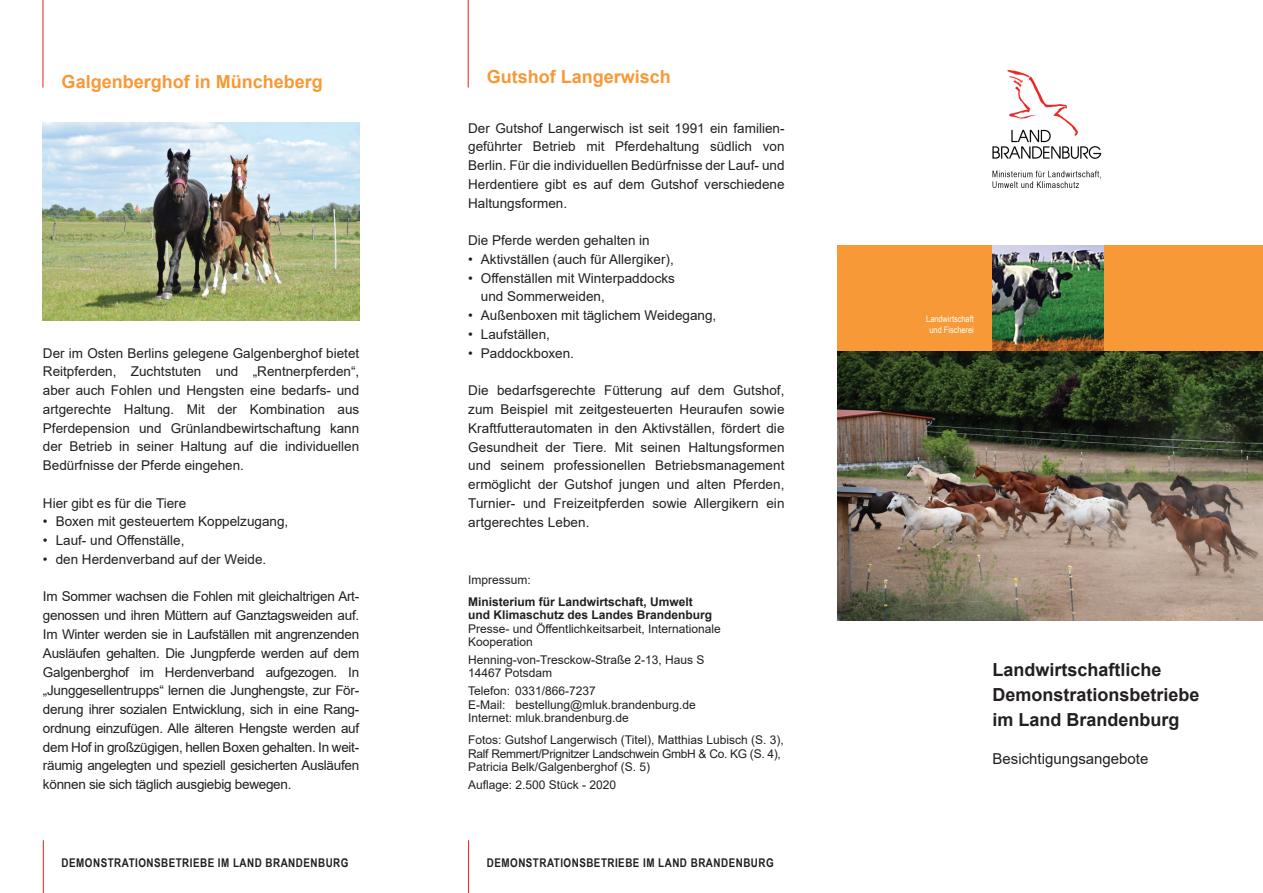
<style>
.page{position:relative;width:1263px;height:893px;background:#fff}
.page>*{position:absolute;margin:0;border:0;box-sizing:border-box;transform-origin:0 0}
.t1{font:700 18px/25.2px "Arial";color:#231f20}
.t2{font:700 18px "Arial";color:#f79937}
.t3{font:15px "Arial";color:#231f20}
.t4{font:13.5px/18.8px "Arial";color:#231f20;text-align:justify}
.t5{font:12px/13.5px "Arial";color:#231f20}
.t6{font:700 12px "Arial Narrow";letter-spacing:.04em;color:#231f20}
.t7{font:700 12px/13.5px "Arial";color:#231f20}
.t8{font:9px/10.8px "Arial Narrow";color:#fff;text-align:center}
</style>
<div class="page">
<img style="left:992px;top:70px;width:110px;height:118px">
<hr style="left:43px;top:840px;width:1px;height:53px;background:#ee1d23">
<hr style="left:43px;top:0;width:1px;height:88px;background:#ee1d23">
<hr style="left:468px;top:0;width:1px;height:88px;background:#ee1d23">
<hr style="left:468px;top:840px;width:1px;height:53px;background:#ee1d23">
<img style="left:838px;top:350px;width:425px;height:271px">
<div style="left:838px;top:245px;width:425px;height:105px;background:#f79937"></div>
<img style="left:992px;top:245px;width:112px;height:105px">
<img style="left:43px;top:122px;width:316px;height:198px">
<h1 class="t2" style="left:62px;top:69px;width:263px">Galgenberghof in Müncheberg</h1>
<p class="t4" style="left:43px;top:343px;width:318px">Der im Osten Berlins gelegene Galgenberghof bietet Reitpferden, Zuchtstuten und „Rentnerpferden“, aber auch Fohlen und Hengsten eine bedarfs- und artgerechte Haltung. Mit der Kombination aus Pferdepension und Grünlandbewirtschaftung kann der Betrieb in seiner Haltung auf die individuellen Bedürfnisse der Pferde eingehen.</p>
<p class="t4" style="left:43px;top:493px;width:145px">Hier gibt es für die Tiere</p>
<p class="t4" style="left:43px;top:512px;width:247px">• Boxen mit gesteuertem Koppelzugang,</p>
<p class="t4" style="left:43px;top:531px;width:143px">• Lauf- und Offenställe,</p>
<p class="t4" style="left:43px;top:550px;width:225px">• den Herdenverband auf der Weide.</p>
<p class="t4" style="left:43px;top:587px;width:318px">Im Sommer wachsen die Fohlen mit gleichaltrigen Art&shy;genossen und ihren Müttern auf Ganztagsweiden auf.<br>Im Winter werden sie in Laufställen mit angrenzenden Ausläufen gehalten. Die Jungpferde werden auf dem Galgenberghof im Herdenverband aufgezogen. In „Junggesellentrupps“ lernen die Junghengste, zur För&shy;derung ihrer sozialen Entwicklung, sich in eine Rang&shy;ordnung einzufügen. Alle älteren Hengste werden auf dem Hof in großzügigen, hellen Boxen gehalten. In weit&shy;räumig angelegten und speziell gesicherten Ausläufen können sie sich täglich ausgiebig bewegen.</p>
<h1 class="t2" style="left:487px;top:64px;width:186px">Gutshof Langerwisch</h1>
<p class="t4" style="left:468px;top:118px;width:318px">Der Gutshof Langerwisch ist seit 1991 ein familien&shy;geführter Betrieb mit Pferdehaltung südlich von Berlin. Für die individuellen Bedürfnisse der Lauf- und Herdentiere gibt es auf dem Gutshof verschiedene Haltungsformen.</p>
<p class="t4" style="left:468px;top:231px;width:183px">Die Pferde werden gehalten in</p>
<p class="t4" style="left:468px;top:250px;width:207px">• Aktivställen (auch für Allergiker),</p>
<p class="t4" style="left:481px;top:269px;width:196px;text-indent:-13px">• Offenställen mit Winterpaddocks und Sommerweiden,</p>
<p class="t4" style="left:468px;top:306px;width:250px">• Außenboxen mit täglichem Weidegang,</p>
<p class="t4" style="left:468px;top:325px;width:83px">• Laufställen,</p>
<p class="t4" style="left:468px;top:344px;width:107px">• Paddockboxen.</p>
<p class="t4" style="left:468px;top:381px;width:318px">Die bedarfsgerechte Fütterung auf dem Gutshof, zum Beispiel mit zeitgesteuerten Heuraufen sowie Kraftfutterautomaten in den Aktivställen, fördert die Gesundheit der Tiere. Mit seinen Haltungsformen und seinem professionellen Betriebsmanagement ermöglicht der Gutshof jungen und alten Pferden, Turnier- und Freizeitpferden sowie Allergikern ein artgerechtes Leben.</p>
<p class="t5" style="left:468px;top:573px;width:64px">Impressum:</p>
<p class="t7" style="left:468px;top:595px;width:246px">Ministerium für Landwirtschaft, Umwelt und Klimaschutz des Landes Brandenburg</p>
<p class="t5" style="left:468px;top:622px;width:254px">Presse- und Öffentlichkeitsarbeit, Internationale<br>Kooperation</p>
<p class="t5" style="left:468px;top:653px;width:238px">Henning-von-Tresckow-Straße 2-13, Haus S<br>14467 Potsdam</p>
<p class="t5" style="left:468px;top:684px;width:229px">Telefon: 0331/866-7237<br>E-Mail: bestellung@mluk.brandenburg.de<br>Internet: mluk.brandenburg.de</p>
<p class="t5" style="left:468px;top:733px;width:317px">Fotos: Gutshof Langerwisch (Titel), Matthias Lubisch (S. 3),<br>Ralf Remmert/Prignitzer Landschwein GmbH &amp; Co. KG (S. 4),<br>Patricia Belk/Galgenberghof (S. 5)</p>
<p class="t5" style="left:468px;top:778px;width:150px">Auflage: 2.500 Stück - 2020</p>
<p class="t6" style="left:62px;top:853px;width:288px">DEMONSTRATIONSBETRIEBE IM LAND BRANDENBURG</p>
<p class="t6" style="left:487px;top:853px;width:288px">DEMONSTRATIONSBETRIEBE IM LAND BRANDENBURG</p>
<p class="t8" style="left:926px;top:313px;width:49px">Landwirtschaft und Fischerei</p>
<h1 class="t1" style="left:992px;top:657px;width:209px">Landwirtschaftliche<br>Demonstrationsbetriebe im Land Brandenburg</h1>
<p class="t3" style="left:992px;top:748px;width:157px">Besichtigungsangebote</p>
</div>
